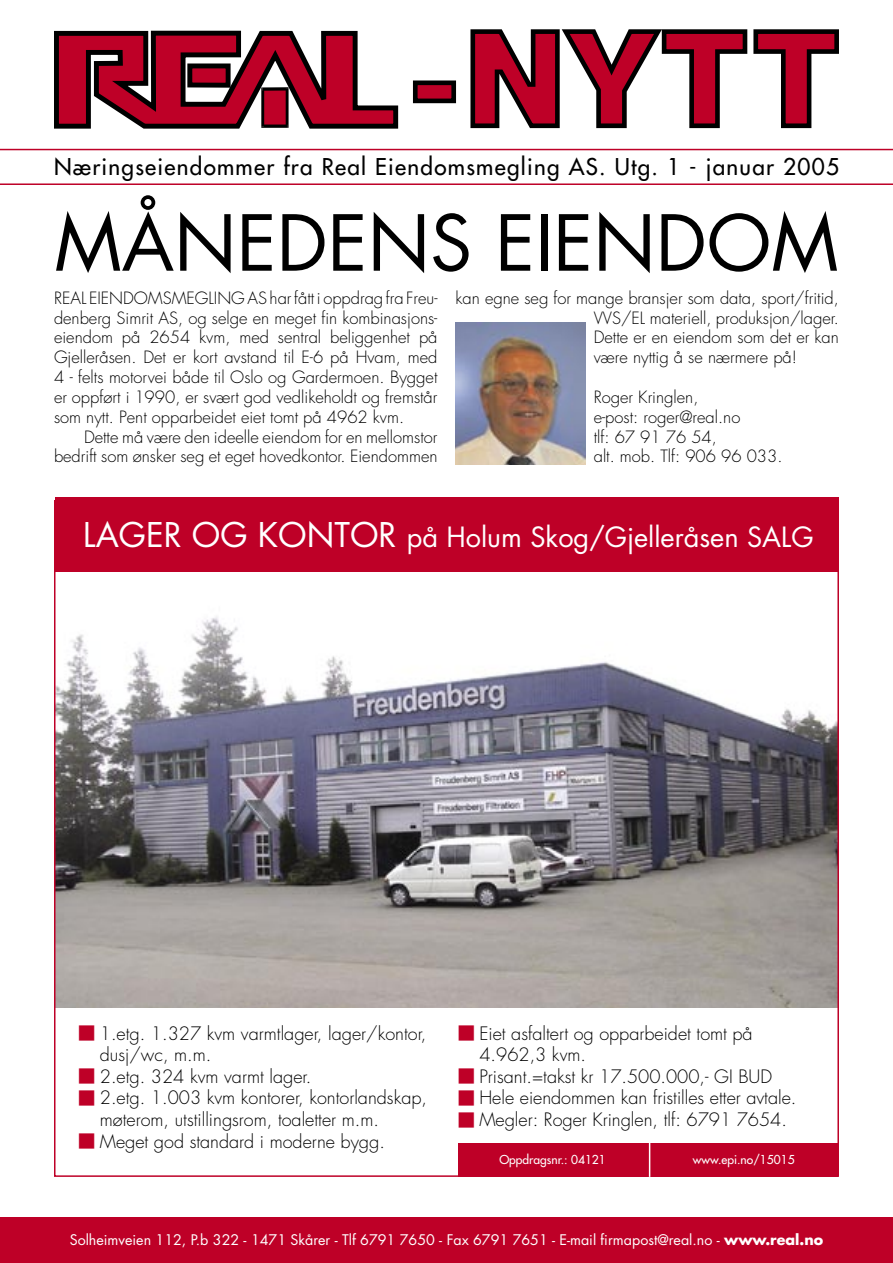
<style>
.page{position:relative;width:893px;height:1263px;background:#fff}
.page>*{position:absolute;margin:0;border:0;box-sizing:border-box;transform-origin:0 0}
.t1{font:75px "Futura";color:#000}
.t2{font:27.15px "Futura";color:#fff}
.t3{font:22.5px "Futura";letter-spacing:.055em;color:#000}
.t4{font:300 18px/21.6px "Futura";color:#000}
.t5{font:300 16.5px/19.8px "Futura";color:#000;text-align:justify}
.t6{font:14.25px "Futura";color:#fff}
.t7{font:12px "Futura";color:#fff}
.s1{font-size:33.15px}
.s2{font-weight:700}
</style>
<div class="page">
<img style="left:57px;top:616px;width:779px;height:392px">
<div style="left:0;top:1217px;width:893px;height:46px;background:#be0027"></div>
<svg style="left:54px;top:30px;width:345px;height:99px"></svg>
<svg style="left:413px;top:29px;width:426px;height:99px"></svg>
<svg style="left:0;top:149px;width:893px;height:36px"></svg>
<div style="left:55px;top:497px;width:783px;height:75px;background:#be0027"></div>
<div style="left:459px;top:1143px;width:379px;height:34px;background:#be0027"></div>
<hr style="left:649px;top:1142px;width:1px;height:35px;background:#fff">
<img style="left:455px;top:322px;width:130px;height:143px">
<p class="t3" style="left:54px;top:152px;width:786px">Næringseiendommer fra Real Eiendomsmegling AS. Utg. 1 - januar 2005</p>
<p class="t1" style="left:54px;top:195px;width:785px">MÅNEDENS EIENDOM</p>
<p class="t5" style="left:54px;top:308px;width:385px">denberg Simrit AS, og selge en meget fin kombinasjons&shy;eiendom på 2654 kvm, med sentral beliggenhet på Gjelleråsen. Det er kort avstand til E-6 på Hvam, med 4 - felts motorvei både til Oslo og Gardermoen. Bygget er oppført i 1990, er svært god vedlikeholdt og fremstår som nytt. Pent opparbeidet eiet tomt på 4962 kvm.</p>
<p class="t5" style="left:54px;top:427px;width:385px;text-align:right">Dette må være den ideelle eiendom for en mellomstor bedrift som ønsker seg et eget hovedkontor. Eiendommen</p>
<p class="t5" style="left:54px;top:288px;width:385px">REAL EIENDOMSMEGLING AS har fått i oppdrag fra Freu-</p>
<p class="t5" style="left:594px;top:288px;width:247px;text-indent:-138px">kan egne seg for mange bransjer som data, sport/fritid, VVS/EL materiell, produksjon/lager.<br>Dette er en eiendom som det er kan være nyttig å se nærmere på!</p>
<p class="t5" style="left:594px;top:387px;width:148px">Roger Kringlen, e-post: roger@real.no</p>
<p class="t5" style="left:594px;top:427px;width:190px">tlf: 67 91 76 54,<br>alt. mob. Tlf: 906 96 033.</p>
<p class="t2" style="left:83px;top:519px;width:732px"><span class="s1">LAGER OG KONTOR</span> på Holum Skog/Gjelleråsen SALG</p>
<p class="t4" style="left:100px;top:1023px;width:328px">1.etg. 1.327 kvm varmtlager, lager/kontor, dusj/wc, m.m.</p>
<p class="t4" style="left:100px;top:1066px;width:213px">2.etg. 324 kvm varmt lager.</p>
<p class="t4" style="left:100px;top:1087px;width:329px">2.etg. 1.003 kvm kontorer, kontorlandskap, møterom, utstillingsrom, toaletter m.m.</p>
<p class="t4" style="left:100px;top:1131px;width:287px">Meget god standard i moderne bygg.</p>
<p class="t4" style="left:479px;top:1023px;width:275px">Eiet asfaltert og opparbeidet tomt på<br>4.962,3 kvm.</p>
<p class="t4" style="left:479px;top:1066px;width:294px">Prisant.=takst kr 17.500.000,- GI BUD</p>
<p class="t4" style="left:479px;top:1087px;width:319px">Hele eiendommen kan fristilles etter avtale.</p>
<p class="t4" style="left:479px;top:1109px;width:309px">Megler: Roger Kringlen, tlf: 6791 7654.</p>
<p class="t7" style="left:499px;top:1152px;width:108px">Oppdragsnr.: 04121</p>
<p class="t7" style="left:693px;top:1152px;width:103px">www.epi.no/15015</p>
<p class="t6" style="left:70px;top:1231px;width:755px">Solheimveien 112, P.b 322 - 1471 Skårer - Tlf 6791 7650 - Fax 6791 7651 - E-mail firmapost@real.no - <span class="s2">www.real.no</span></p>
</div>
